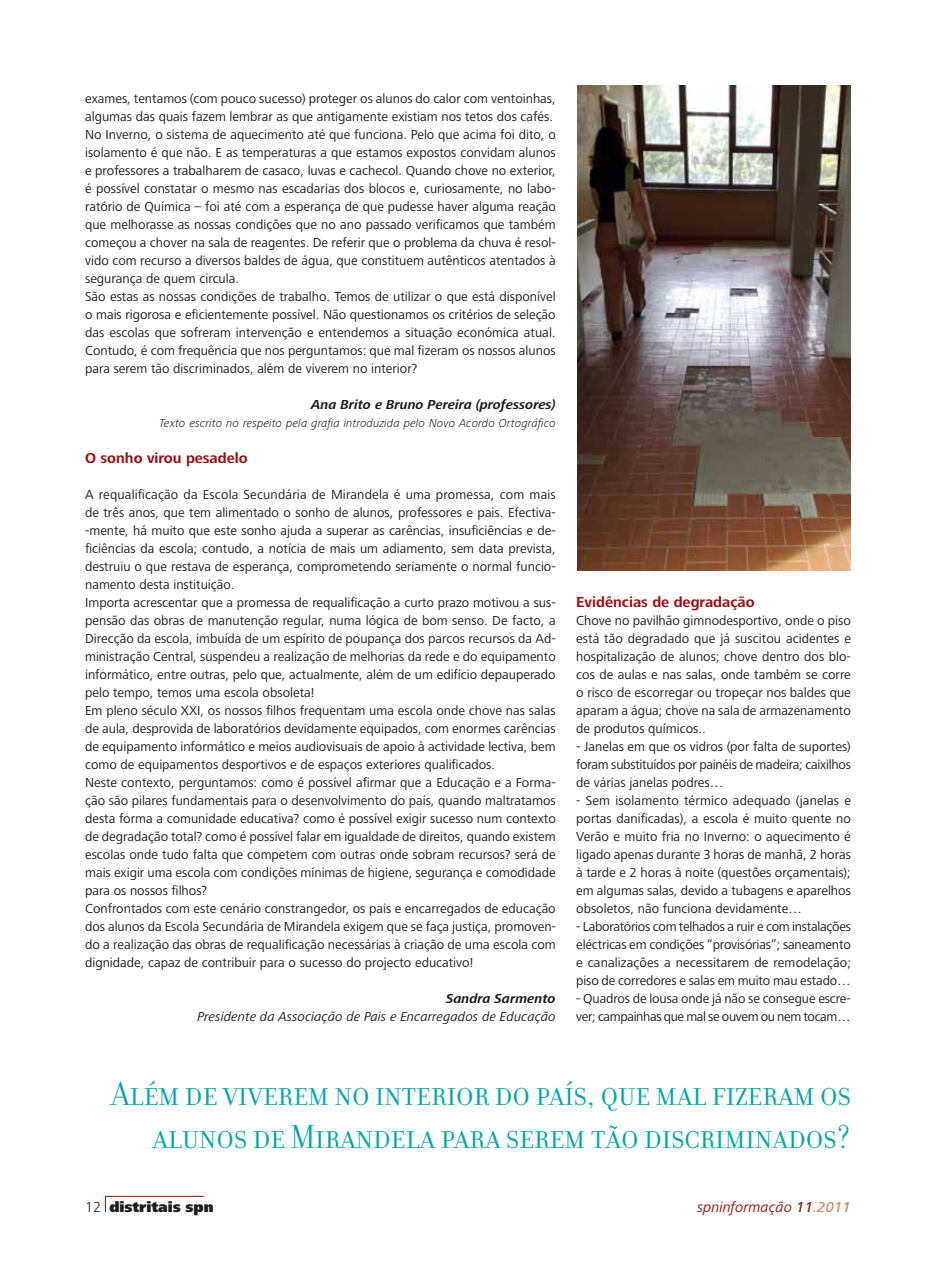
<style>
.page{position:relative;width:936px;height:1276px;background:#fff}
.page>*{position:absolute;margin:0;border:0;box-sizing:border-box;transform-origin:0 0}
.t1{font:36px/43.2px "Filosofia Grand Caps";color:#00a8ab;text-align:right}
.t2{font:700 15px "Frutiger Next LT";color:#9d0f12}
.t3{font:italic 15px "Frutiger Next LT";color:#9d0f12}
.t4{font:900 15px "Frutiger Next LT";color:#1d1d1b}
.t5{font:13.5px/18px "Frutiger Next LT";color:#1d1d1b;text-align:justify}
.t6{font:13.5px/18px "Frutiger Next LT";letter-spacing:-.02em;color:#1d1d1b}
.t7{font:italic 13.5px "Frutiger Next LT";color:#1d1d1b}
.t8{font:italic 700 13.5px "Frutiger Next LT";color:#1d1d1b}
.t9{font:italic 300 12px "Frutiger Next LT";color:#1d1d1b}
.s1{font-weight:300}
.s2{font-weight:500}
.s3{font-weight:500;color:#cf8471}
</style>
<div class="page">
<svg style="left:105px;top:1195px;width:99px;height:18px"></svg>
<img style="left:577px;top:85px;width:273px;height:485px">
<p class="t5" style="left:85px;top:90px;width:472px;text-align:left">exames, tentamos (com pouco sucesso) proteger os alunos do calor com ventoinhas, algumas das quais fazem lembrar as que antigamente existiam nos tetos dos cafés.<br>No Inverno, o sistema de aquecimento até que funciona. Pelo que acima foi dito, o isolamento é que não. E as temperaturas a que estamos expostos convidam alunos e professores a trabalharem de casaco, luvas e cachecol. Quando chove no exterior, é possível constatar o mesmo nas escadarias dos blocos e, curiosamente, no labo&shy;ratório de Química – foi até com a esperança de que pudesse haver alguma reação que melhorasse as nossas condições que no ano passado verificamos que também começou a chover na sala de reagentes. De referir que o problema da chuva é resol&shy;vido com recurso a diversos baldes de água, que constituem autênticos atentados à segurança de quem circula.<br>São estas as nossas condições de trabalho. Temos de utilizar o que está disponível o mais rigorosa e eficientemente possível. Não questionamos os critérios de seleção das escolas que sofreram intervenção e entendemos a situação económica atual.<br>Contudo, é com frequência que nos perguntamos: que mal fizeram os nossos alunos para serem tão discriminados, além de viverem no interior?</p>
<p class="t8" style="left:311px;top:397px;width:246px">Ana Brito e Bruno Pereira (professores)</p>
<p class="t9" style="left:159px;top:416px;width:398px">Texto escrito no respeito pela grafia introduzida pelo Novo Acordo Ortográfico</p>
<p class="t2" style="left:85px;top:450px;width:164px">O sonho virou pesadelo</p>
<p class="t5" style="left:85px;top:486px;width:472px;text-align:left">A requalificação da Escola Secundária de Mirandela é uma promessa, com mais de três anos, que tem alimentado o sonho de alunos, professores e pais. Efectiva--mente, há muito que este sonho ajuda a superar as carências, insuficiências e de&shy;ficiências da escola; contudo, a notícia de mais um adiamento, sem data prevista, destruiu o que restava de esperança, comprometendo seriamente o normal funcio&shy;namento desta instituição.<br>Importa acrescentar que a promessa de requalificação a curto prazo motivou a sus&shy;pensão das obras de manutenção regular, numa lógica de bom senso. De facto, a Direcção da escola, imbuída de um espírito de poupança dos parcos recursos da Ad&shy;ministração Central, suspendeu a realização de melhorias da rede e do equipamento informático, entre outras, pelo que, actualmente, além de um edifício depauperado pelo tempo, temos uma escola obsoleta!<br>Em pleno século XXI, os nossos filhos frequentam uma escola onde chove nas salas de aula, desprovida de laboratórios devidamente equipados, com enormes carências de equipamento informático e meios audiovisuais de apoio à actividade lectiva, bem como de equipamentos desportivos e de espaços exteriores qualificados.<br>Neste contexto, perguntamos: como é possível afirmar que a Educação e a Forma&shy;ção são pilares fundamentais para o desenvolvimento do país, quando maltratamos desta forma a comunidade educativa? como é possível exigir sucesso num contexto de degradação total? como é possível falar em igualdade de direitos, quando existem escolas onde tudo falta que competem com outras onde sobram recursos? será de mais exigir uma escola com condições mínimas de higiene, segurança e comodidade para os nossos filhos?<br>Confrontados com este cenário constrangedor, os pais e encarregados de educação dos alunos da Escola Secundária de Mirandela exigem que se faça justiça, promoven&shy;do a realização das obras de requalificação necessárias à criação de uma escola com dignidade, capaz de contribuir para o sucesso do projecto educativo!</p>
<p class="t8" style="left:446px;top:991px;width:111px">Sandra Sarmento</p>
<p class="t7" style="left:197px;top:1009px;width:360px">Presidente da Associação de Pais e Encarregados de Educação</p>
<p class="t2" style="left:576px;top:594px;width:180px">Evidências de degradação</p>
<p class="t5" style="left:576px;top:612px;width:276px">Chove no pavilhão gimnodesportivo, onde o piso está tão degradado que já suscitou acidentes e hospitalização de alunos; chove dentro dos blo&shy;cos de aulas e nas salas, onde também se corre o risco de escorregar ou tropeçar nos baldes que aparam a água; chove na sala de armazenamento de produtos químicos..</p>
<p class="t5" style="left:576px;top:738px;width:276px">- Janelas em que os vidros (por falta de suportes) foram substituídos por painéis de madeira; caixilhos de várias janelas podres…</p>
<p class="t5" style="left:576px;top:792px;width:276px">- Sem isolamento térmico adequado (janelas e portas danificadas), a escola é muito quente no Verão e muito fria no Inverno: o aquecimento é ligado apenas durante 3 horas de manhã, 2 horas à tarde e 2 horas à noite (questões orçamentais); em algumas salas, devido a tubagens e aparelhos obsoletos, não funciona devidamente…</p>
<p class="t5" style="left:576px;top:918px;width:276px">- Laboratórios com telhados a ruir e com instalações eléctricas em condições “provisórias”; saneamento e canalizações a necessitarem de remodelação; piso de corredores e salas em muito mau estado…</p>
<p class="t6" style="left:576px;top:989px;width:276px">- Quadros de lousa onde já não se consegue escre&shy;ver; campainhas que mal se ouvem ou nem tocam…</p>
<h1 class="t1" style="left:111px;top:1072px;width:741px">Além de viverem no interior do país, que mal fizeram os alunos de Mirandela para serem tão discriminados?</h1>
<p class="t4" style="left:85px;top:1198px;width:130px"><span class="s1">12</span> distritais spn</p>
<p class="t3" style="left:697px;top:1199px;width:155px">spninformação <span class="s2">11</span><span class="s3">.2011</span></p>
</div>
